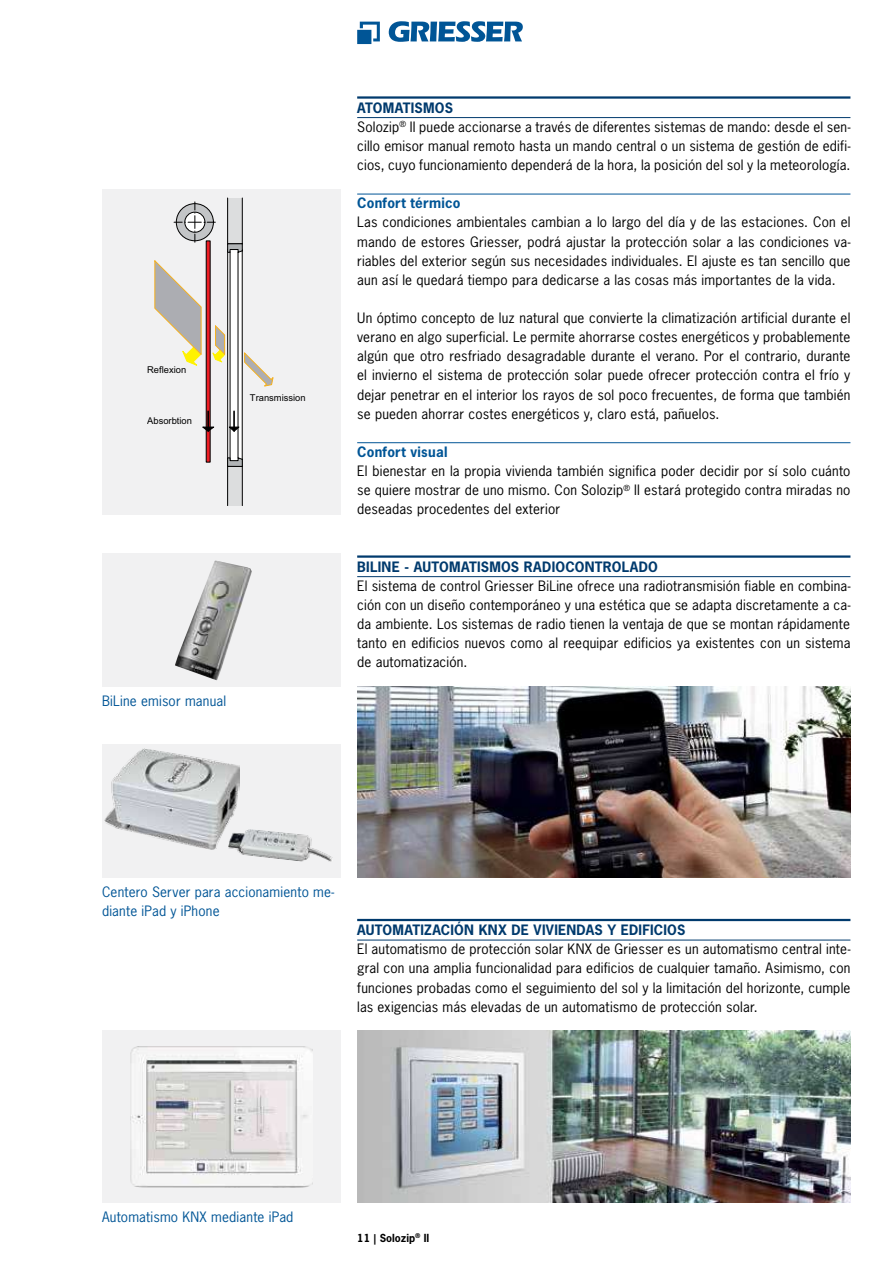
<style>
.page{position:relative;width:893px;height:1263px;background:#fff}
.page>*{position:absolute;margin:0;border:0;box-sizing:border-box;transform-origin:0 0}
.t1{font:13.5px/19.2px "News Gothic";letter-spacing:.015em;color:#000;text-align:justify}
.t2{font:13.5px/19.2px "News Gothic";letter-spacing:.015em;color:#005596}
.t3{font:700 13.5px "News Gothic";letter-spacing:.02em;color:#003a6d}
.t4{font:700 13.5px "News Gothic";letter-spacing:.02em;color:#005596}
.t5{font:700 10.5px "News Gothic";color:#000}
.t6{font:9.45px "Arial";color:#000}
.s1{font-weight:700;color:#003a6d}
</style>
<div class="page">
<svg style="left:357px;top:22px;width:23px;height:22px"></svg>
<svg style="left:389px;top:21px;width:134px;height:21px"></svg>
<div style="left:102px;top:553px;width:238px;height:133px;background:#f1f1f2"></div>
<img style="left:175px;top:560px;width:77px;height:120px">
<div style="left:102px;top:744px;width:238px;height:134px;background:#f1f1f2"></div>
<img style="left:104px;top:748px;width:136px;height:102px">
<img style="left:228px;top:829px;width:104px;height:33px">
<img style="left:357px;top:686px;width:493px;height:192px">
<img style="left:357px;top:1031px;width:493px;height:172px">
<div style="left:102px;top:1031px;width:238px;height:172px;background:#f1f1f2"></div>
<img style="left:130px;top:1046px;width:182px;height:142px">
<div style="left:102px;top:189px;width:238px;height:325px;background:#f1f1f2"></div>
<svg style="left:227px;top:253px;width:16px;height:204px"></svg>
<svg style="left:206px;top:242px;width:4px;height:220px"></svg>
<div style="left:228px;top:466px;width:14px;height:40px;background:#dcddde"></div>
<hr style="left:242px;top:466px;width:1px;height:40px;background:#000">
<hr style="left:227px;top:466px;width:1px;height:40px;background:#000">
<hr style="left:207px;top:411px;width:2px;height:20px;background:#000">
<svg style="left:202px;top:426px;width:13px;height:6px"></svg>
<hr style="left:233px;top:411px;width:2px;height:20px;background:#000">
<svg style="left:228px;top:426px;width:13px;height:6px"></svg>
<svg style="left:227px;top:197px;width:16px;height:56px"></svg>
<hr style="left:230px;top:252px;width:1px;height:208px;background:#000">
<hr style="left:238px;top:252px;width:1px;height:206px;background:#000">
<svg style="left:227px;top:457px;width:16px;height:10px"></svg>
<svg style="left:174px;top:202px;width:41px;height:40px"></svg>
<svg style="left:154px;top:260px;width:120px;height:127px"></svg>
<hr style="left:357px;top:96px;width:493px;height:3px;background:#003a6d">
<hr style="left:357px;top:117px;width:493px;height:1px;background:#003a6d">
<hr style="left:357px;top:194px;width:493px;height:1px;background:#005596">
<hr style="left:357px;top:442px;width:493px;height:1px;background:#005596">
<hr style="left:357px;top:555px;width:493px;height:3px;background:#003a6d">
<hr style="left:357px;top:576px;width:493px;height:1px;background:#003a6d">
<hr style="left:357px;top:919px;width:493px;height:2px;background:#003a6d">
<hr style="left:357px;top:940px;width:493px;height:1px;background:#003a6d">
<p class="t6" style="left:147px;top:363px;width:41px">Reflexion</p>
<p class="t6" style="left:147px;top:415px;width:46px">Absorbtion</p>
<p class="t6" style="left:250px;top:391px;width:57px">Transmission</p>
<p class="t2" style="left:102px;top:691px;width:126px">BiLine emisor manual</p>
<p class="t1" style="left:357px;top:98px;width:495px;text-align:left"><span class="s1">ATOMATISMOS<br></span>Solozip<sup>®</sup> II puede accionarse a través de diferentes sistemas de mando: desde el sen&shy;cillo emisor manual remoto hasta un mando central o un sistema de gestión de edifi&shy;cios, cuyo funcionamiento dependerá de la hora, la posición del sol y la meteorología.</p>
<p class="t4" style="left:357px;top:194px;width:105px">Confort térmico</p>
<p class="t1" style="left:357px;top:213px;width:495px">Las condiciones ambientales cambian a lo largo del día y de las estaciones. Con el mando de estores Griesser, podrá ajustar la protección solar a las condiciones va&shy;riables del exterior según sus necesidades individuales. El ajuste es tan sencillo que aun así le quedará tiempo para dedicarse a las cosas más importantes de la vida.</p>
<p class="t1" style="left:357px;top:308px;width:495px">Un óptimo concepto de luz natural que convierte la climatización artificial durante el verano en algo superficial. Le permite ahorrarse costes energéticos y probablemente algún que otro resfriado desagradable durante el verano. Por el contrario, durante el invierno el sistema de protección solar puede ofrecer protección contra el frío y dejar penetrar en el interior los rayos de sol poco frecuentes, de forma que también se pueden ahorrar costes energéticos y, claro está, pañuelos.</p>
<p class="t4" style="left:357px;top:443px;width:92px">Confort visual</p>
<p class="t1" style="left:357px;top:461px;width:495px">El bienestar en la propia vivienda también significa poder decidir por sí solo cuánto se quiere mostrar de uno mismo. Con Solozip<sup>®</sup> II estará protegido contra miradas no deseadas procedentes del exterior</p>
<p class="t3" style="left:357px;top:558px;width:302px">BILINE - AUTOMATISMOS RADIOCONTROLADO</p>
<p class="t1" style="left:357px;top:576px;width:495px">El sistema de control Griesser BiLine ofrece una radiotransmisión fiable en combina&shy;ción con un diseño contemporáneo y una estética que se adapta discretamente a ca&shy;da ambiente. Los sistemas de radio tienen la ventaja de que se montan rápidamente tanto en edificios nuevos como al reequipar edificios ya existentes con un sistema de automatización.</p>
<p class="t2" style="left:102px;top:882px;width:234px">Centero Server para accionamiento me&shy;diante iPad y iPhone</p>
<p class="t3" style="left:357px;top:921px;width:330px">AUTOMATIZACIÓN KNX DE VIVIENDAS Y EDIFICIOS</p>
<p class="t1" style="left:357px;top:939px;width:495px">El automatismo de protección solar KNX de Griesser es un automatismo central inte&shy;gral con una amplia funcionalidad para edificios de cualquier tamaño. Asimismo, con funciones probadas como el seguimiento del sol y la limitación del horizonte, cumple las exigencias más elevadas de un automatismo de protección solar.</p>
<p class="t2" style="left:102px;top:1207px;width:193px">Automatismo KNX mediante iPad</p>
<p class="t5" style="left:357px;top:1231px;width:74px">11 | Solozip<sup>®</sup> II</p>
</div>
